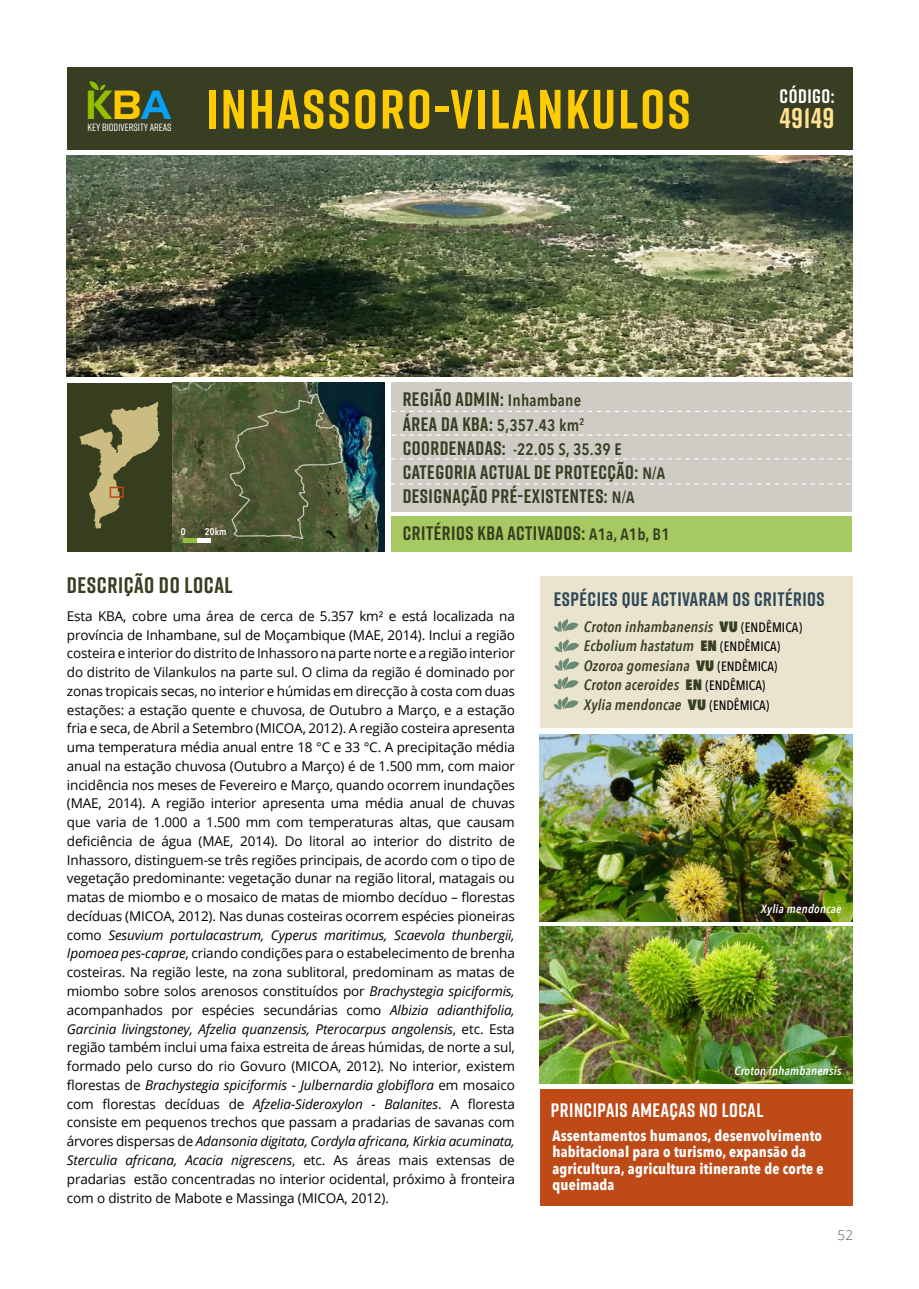
<style>
.page{position:relative;width:919px;height:1289px;background:#fff}
.page>*{position:absolute;margin:0;border:0;box-sizing:border-box;transform-origin:0 0}
.t1{font:700 55.2px "Rift";letter-spacing:.04em;color:#ffcb05}
.t2{font:39.6px "Handel Gothic BT";color:#92bf00}
.t3{font:700 28.5px "Rift";letter-spacing:.025em;color:#ffe293}
.t4{font:700 22.5px "Rift";letter-spacing:.025em;color:#373e21}
.t5{font:700 19.5px/24.3px "Rift";letter-spacing:.025em;color:#373e21}
.t6{font:700 19.5px "Rift";letter-spacing:.025em;color:#2f4858}
.t7{font:700 19.5px "Rift";letter-spacing:.025em;color:#fff}
.t8{font:600 16.5px "Avenir Next Condensed";letter-spacing:.01em;color:#373e21}
.t9{font:italic 600 15px/19.5px "Avenir Next Condensed";letter-spacing:.01em;color:#373e21}
.t10{font:700 15px/16.5px "Avenir Next Condensed";letter-spacing:.01em;color:#fff}
.t11{font:13.5px/18.8px "Open Sans";letter-spacing:-.01em;color:#000;text-align:justify}
.t12{font:300 13.5px "Open Sans";color:#58595b}
.t13{font:italic 600 12px "Avenir Next Condensed";letter-spacing:.025em;color:#fff}
.t14{font:500 10.5px "Rift";color:#fff}
.t15{font:600 9.75px "Avenir Next Condensed";color:#fff}
.s1{font-family:"Avenir Next Condensed";font-weight:600;font-size:16.5px}
.s2{font-family:"Rift";font-weight:700;font-size:19.5px}
.s3{font-style:italic}
.s4{font-weight:800;font-style:normal}
.s5{font-weight:500;font-style:normal;font-size:13.5px;color:#000}
</style>
<div class="page">
<img style="left:540px;top:926px;width:312px;height:157px">
<div style="left:391px;top:516px;width:461px;height:35px;background:#a6c961"></div>
<div style="left:67px;top:382px;width:119px;height:169px;background:#373e20"></div>
<img style="left:67px;top:156px;width:785px;height:220px">
<div style="left:67px;top:67px;width:785px;height:82px;background:#373e21"></div>
<svg style="left:89px;top:81px;width:16px;height:9px"></svg>
<img style="left:172px;top:382px;width:213px;height:169px">
<svg style="left:79px;top:402px;width:81px;height:126px"></svg>
<div style="left:540px;top:576px;width:312px;height:151px;background:#eae4cf"></div>
<div style="left:540px;top:1089px;width:312px;height:116px;background:#bd4a17"></div>
<div style="left:391px;top:382px;width:461px;height:130px;background:#ceccc4"></div>
<svg style="left:391px;top:411px;width:461px;height:1px"></svg>
<svg style="left:391px;top:434px;width:460px;height:1px"></svg>
<svg style="left:391px;top:458px;width:460px;height:1px"></svg>
<svg style="left:391px;top:483px;width:460px;height:1px"></svg>
<hr style="left:183px;top:538px;width:14px;height:4px;background:#91c03e">
<hr style="left:197px;top:538px;width:13px;height:4px;background:#fff">
<svg style="left:554px;top:618px;width:25px;height:72px"></svg>
<svg style="left:554px;top:696px;width:24px;height:14px"></svg>
<img style="left:540px;top:734px;width:312px;height:187px">
<div style="left:110px;top:486px;width:14px;height:12px;border:2px solid #bd4a17"></div>
<h1 class="t1" style="left:112px;top:70px;width:580px"><sup>B</sup><sup>A</sup> INHASSORO-VILANKULOS</h1>
<h2 class="t2" style="left:85px;top:81px;width:28px">K</h2>
<p class="t14" style="left:88px;top:120px;width:86px">KEY BIODIVERSITY AREAS</p>
<h3 class="t7" style="left:779px;top:82px;width:56px">CÓDIGO:</h3>
<h3 class="t3" style="left:779px;top:98px;width:56px">49149</h3>
<p class="t15" style="left:181px;top:523px;width:6px">0</p>
<p class="t15" style="left:205px;top:523px;width:23px">20km</p>
<h3 class="t5" style="left:402px;top:387px;width:183px">REGIÃO ADMIN: <span class="s1">Inhambane<br></span>ÁREA DA KBA: <span class="s1">5,357.43 km</span><sup>2</sup></h3>
<p class="t8" style="left:402px;top:435px;width:220px"><span class="s2">COORDENADAS:</span> -22.05 S, 35.39 E</p>
<h3 class="t5" style="left:402px;top:460px;width:264px">CATEGORIA ACTUAL DE PROTECÇÃO: <span class="s1">N/A<br></span>DESIGNAÇÃO PRÉ-EXISTENTES: <span class="s1">N/A</span></h3>
<h3 class="t5" style="left:403px;top:521px;width:268px">CRITÉRIOS KBA ACTIVADOS: <span class="s1">A1a, A1b, B1</span></h3>
<h3 class="t4" style="left:67px;top:569px;width:167px">DESCRIÇÃO DO LOCAL</h3>
<p class="t11" style="left:67px;top:606px;width:449px">Esta KBA, cobre uma área de cerca de 5.357 km² e está localizada na província de Inhambane, sul de Moçambique (MAE, 2014). Inclui a região costeira e interior do distrito de Inhassoro na parte norte e a região interior do distrito de Vilankulos na parte sul. O clima da região é dominado por zonas tropicais secas, no interior e húmidas em direcção à costa com duas estações: a estação quente e chuvosa, de Outubro a Março, e a estação fria e seca, de Abril a Setembro (MICOA, 2012). A região costeira apresenta uma temperatura média anual entre 18 °C e 33 °C. A precipitação média anual na estação chuvosa (Outubro a Março) é de 1.500 mm, com maior incidência nos meses de Fevereiro e Março, quando ocorrem inundações (MAE, 2014). A região interior apresenta uma média anual de chuvas que varia de 1.000 a 1.500 mm com temperaturas altas, que causam deficiência de água (MAE, 2014). Do litoral ao interior do distrito de Inhassoro, distinguem-se três regiões principais, de acordo com o tipo de vegetação predominante: vegetação dunar na região litoral, matagais ou matas de miombo e o mosaico de matas de miombo decíduo – florestas decíduas (MICOA, 2012). Nas dunas costeiras ocorrem espécies pioneiras como <span class="s3">Sesuvium portulacastrum, Cyperus maritimus, Scaevola thunbergii, Ipomoea pes-caprae</span>, criando condições para o estabelecimento de brenha costeiras. Na região leste, na zona sublitoral, predominam as matas de miombo sobre solos arenosos constituídos por <span class="s3">Brachystegia spiciformis, </span>acompanhados por espécies secundárias como <span class="s3">Albizia adianthifolia, Garcinia livingstoney, Afzelia quanzensis, Pterocarpus angolensis</span>, etc. Esta região também inclui uma faixa estreita de áreas húmidas, de norte a sul, formado pelo curso do rio Govuro (MICOA, 2012). No interior, existem florestas de <span class="s3">Brachystegia spiciformis - Julbernardia globiflora</span> em mosaico com florestas decíduas de <span class="s3">Afzelia-Sideroxylon - Balanites</span>. A floresta consiste em pequenos trechos que passam a pradarias de savanas com árvores dispersas de <span class="s3">Adansonia digitata, Cordyla africana, Kirkia acuminata, Sterculia africana, Acacia nigrescens</span>, etc. As áreas mais extensas de pradarias estão concentradas no interior ocidental, próximo à fronteira com o distrito de Mabote e Massinga (MICOA, 2012).</p>
<h3 class="t6" style="left:554px;top:585px;width:272px">ESPÉCIES QUE ACTIVARAM OS CRITÉRIOS</h3>
<p class="t9" style="left:584px;top:617px;width:220px">Croton inhambanensis <span class="s4">VU</span> <span class="s5">(ENDÊMICA)<br></span>Ecbolium hastatum <span class="s4">EN</span> <span class="s5">(ENDÊMICA)<br></span>Ozoroa gomesiana <span class="s4">VU</span> <span class="s5">(ENDÊMICA)<br></span>Croton aceroides <span class="s4">EN</span> <span class="s5">(ENDÊMICA)<br></span>Xylia mendoncae <span class="s4">VU</span> <span class="s5">(ENDÊMICA)</span></p>
<p class="t13" style="left:760px;top:901px;width:82px">Xylia mendoncae</p>
<p class="t13" style="left:734px;top:1063px;width:108px">Croton inhambanensis</p>
<h3 class="t7" style="left:551px;top:1096px;width:214px">PRINCIPAIS AMEAÇAS NO LOCAL</h3>
<p class="t10" style="left:552px;top:1126px;width:273px">Assentamentos humanos, desenvolvimento habitacional para o turismo, expansão da agricultura, agricultura itinerante de corte e queimada</p>
<p class="t12" style="left:837px;top:1226px;width:17px">52</p>
</div>
